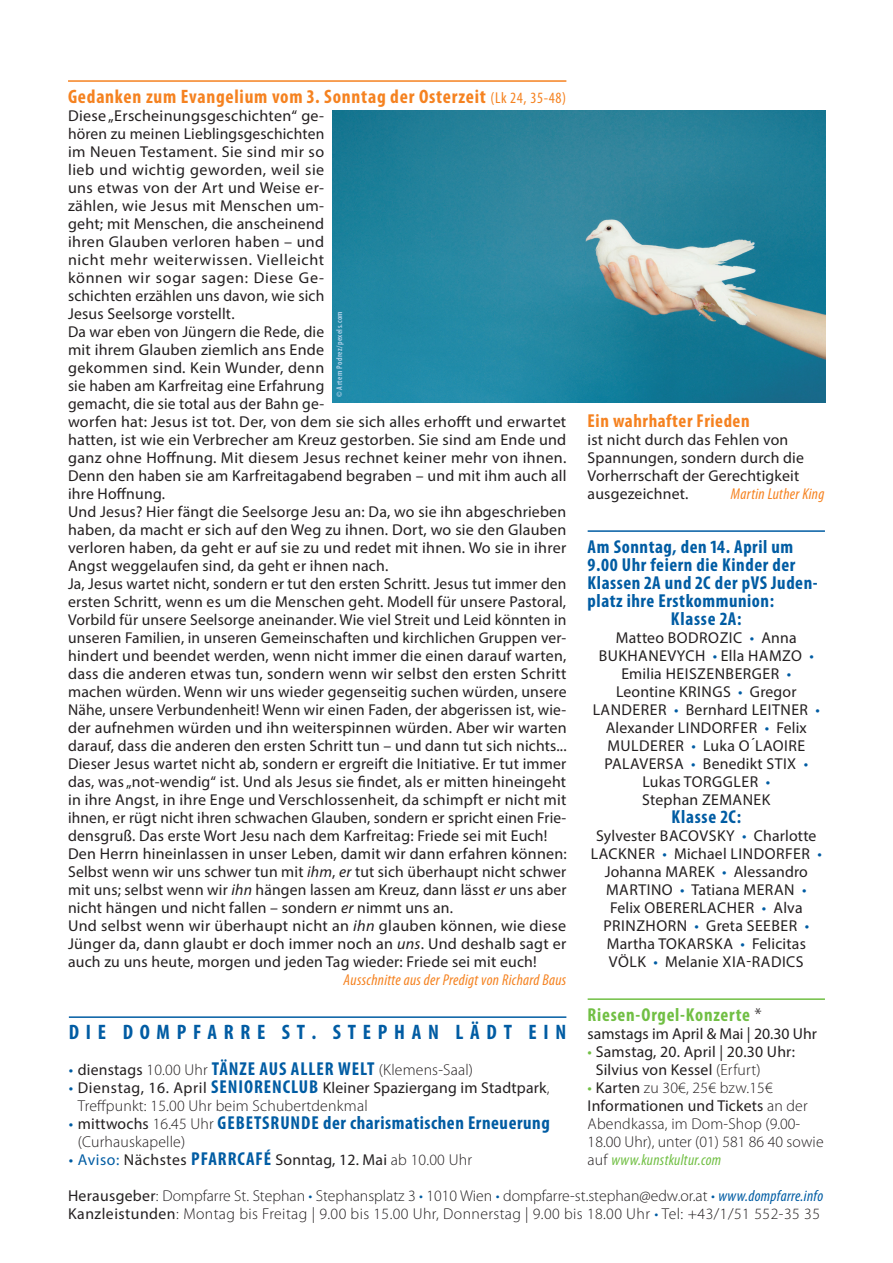
<style>
.page{position:relative;width:893px;height:1263px;background:#fff}
.page>*{position:absolute;margin:0;border:0;box-sizing:border-box;transform-origin:0 0}
.t1{font:700 condensed 21px "Myriad Pro";letter-spacing:.32em;color:#015ca3}
.t2{font:700 condensed 19.5px "Myriad Pro";letter-spacing:.04em;color:#f58220}
.t3{font:700 condensed 18.75px "Myriad Pro";letter-spacing:.03em;color:#015ca3}
.t4{font:700 condensed 18.75px "Myriad Pro";letter-spacing:.04em;color:#71bf44}
.t5{font:700 condensed 18.75px "Myriad Pro";letter-spacing:.03em;color:#f58220}
.t6{font:15.75px/18px "Myriad Pro";letter-spacing:.01em;color:#231f20}
.t7{font:300 15.75px/18px "Myriad Pro";letter-spacing:.01em;color:#231f20}
.t8{font:italic condensed 15.75px "Myriad Pro";letter-spacing:.02em;color:#f58220}
.t9{font:15.75px "Myriad Pro";letter-spacing:.035em;color:#231f20}
.t10{font:15.75px "Myriad Pro";color:#015ca3}
.t11{font:600 condensed 8.25px "Myriad Pro";letter-spacing:.05em;color:#bbd5ed}
.s1{font-weight:400;font-size:15.75px}
.s2{font-style:italic}
.s3{font-weight:400;color:#015ca3}
.s4{font-weight:400}
.s5{font-weight:700;font-stretch:condensed;font-size:18.75px;color:#015ca3}
.s6{color:#015ca3}
.s7{font-weight:300}
.s8{font-weight:400;font-stretch:normal;font-size:15.75px}
.s9{font-weight:400;font-stretch:normal;font-size:15.75px;color:#231f20}
.s10{font-weight:300;font-stretch:normal;font-size:15.75px;color:#231f20}
.s11{font-weight:300;font-stretch:normal;color:#231f20}
.s12{color:#71bf44}
.s13{font-weight:400;color:#71bf44}
.s14{font-weight:400;font-style:italic;font-stretch:condensed;color:#71bf44}
.s15{font-weight:400;font-style:italic;font-stretch:condensed;color:#015ca3}
</style>
<div class="page">
<hr style="left:69px;top:1016px;width:497px;height:2px;background:#015ca3">
<hr style="left:68px;top:80px;width:498px;height:2px;background:#f58220">
<hr style="left:588px;top:998px;width:237px;height:2px;background:#71bf44">
<hr style="left:588px;top:530px;width:237px;height:2px;background:#015ca3">
<img style="left:333px;top:111px;width:492px;height:292px">
<p class="t2" style="left:68px;top:84px;width:499px">Gedanken zum Evangelium vom 3. Sonntag der Osterzeit <span class="s1">(Lk 24, 35-48)</span></p>
<p class="t6" style="left:68px;top:107px;width:500px">Diese „Erscheinungsgeschichten“ ge-<br>hören zu meinen Lieblingsgeschichten<br>im Neuen Testament. Sie sind mir so<br>lieb und wichtig geworden, weil sie<br>uns etwas von der Art und Weise er-<br>zählen, wie Jesus mit Menschen um-<br>geht; mit Menschen, die anscheinend<br>ihren Glauben verloren haben – und<br>nicht mehr weiterwissen. Vielleicht<br>können wir sogar sagen: Diese Ge-<br>schichten erzählen uns davon, wie sich<br>Jesus Seelsorge vorstellt.<br>Da war eben von Jüngern die Rede, die<br>mit ihrem Glauben ziemlich ans Ende<br>gekommen sind. Kein Wunder, denn<br>sie haben am Karfreitag eine Erfahrung<br>gemacht, die sie total aus der Bahn ge-<br>worfen hat: Jesus ist tot. Der, von dem sie sich alles erhofft und erwartet hatten, ist wie ein Verbrecher am Kreuz gestorben. Sie sind am Ende und ganz ohne Hoffnung. Mit diesem Jesus rechnet keiner mehr von ihnen.<br>Denn den haben sie am Karfreitagabend begraben – und mit ihm auch all ihre Hoffnung.<br>Und Jesus? Hier fängt die Seelsorge Jesu an: Da, wo sie ihn abgeschrieben haben, da macht er sich auf den Weg zu ihnen. Dort, wo sie den Glauben verloren haben, da geht er auf sie zu und redet mit ihnen. Wo sie in ihrer Angst weggelaufen sind, da geht er ihnen nach.<br>Ja, Jesus wartet nicht, sondern er tut den ersten Schritt. Jesus tut immer den ersten Schritt, wenn es um die Menschen geht. Modell für unsere Pastoral, Vorbild für unsere Seelsorge aneinander. Wie viel Streit und Leid könnten in unseren Familien, in unseren Gemeinschaften und kirchlichen Gruppen ver&shy;hindert und beendet werden, wenn nicht immer die einen darauf warten, dass die anderen etwas tun, sondern wenn wir selbst den ersten Schritt machen würden. Wenn wir uns wieder gegenseitig suchen würden, unsere Nähe, unsere Verbundenheit! Wenn wir einen Faden, der abgerissen ist, wie&shy;der aufnehmen würden und ihn weiterspinnen würden. Aber wir warten darauf, dass die anderen den ersten Schritt tun – und dann tut sich nichts...<br>Dieser Jesus wartet nicht ab, sondern er ergreift die Initiative. Er tut immer das, was „not-wendig“ ist. Und als Jesus sie findet, als er mitten hineingeht in ihre Angst, in ihre Enge und Verschlossenheit, da schimpft er nicht mit ihnen, er rügt nicht ihren schwachen Glauben, sondern er spricht einen Frie&shy;densgruß. Das erste Wort Jesu nach dem Karfreitag: Friede sei mit Euch!<br>Den Herrn hineinlassen in unser Leben, damit wir dann erfahren können:<br>Selbst wenn wir uns schwer tun mit <span class="s2">ihm</span>, <span class="s2">er</span> tut sich überhaupt nicht schwer mit uns; selbst wenn wir <span class="s2">ihn</span> hängen lassen am Kreuz, dann lässt <span class="s2">er</span> uns aber nicht hängen und nicht fallen – sondern <span class="s2">er</span> nimmt uns an.<br>Und selbst wenn wir überhaupt nicht an <span class="s2">ihn</span> glauben können, wie diese Jünger da, dann glaubt er doch immer noch an <span class="s2">uns</span>. Und deshalb sagt er auch zu uns heute, morgen und jeden Tag wieder: Friede sei mit euch!</p>
<p class="t8" style="left:344px;top:970px;width:224px">Ausschnitte aus der Predigt von Richard Baus</p>
<p class="t11" style="left:334px;top:397px;width:87px;rotate:-90deg">© Artem Podrez/pexels.com</p>
<h1 class="t1" style="left:69px;top:1019px;width:140px">Die Dom pfarr</h1>
<h1 class="t1" style="left:257px;top:1019px;width:311px">e ST. STEP HAN LÄDT EI N</h1>
<p class="t7" style="left:69px;top:1061px;width:406px"><span class="s3">•</span> <span class="s4">dienstags</span> 10.00 Uhr <span class="s5">Tänze aus aller Welt</span> (Klemens-Saal)</p>
<p class="t6" style="left:78px;top:1079px;width:473px;text-indent:-9px"><span class="s6">•</span> Dienstag, 16. April <span class="s5">Seniorenclub</span> Kleiner Spaziergang im Stadtpark<span class="s7">,<br>Treffpunkt: 15.00 Uhr beim Schubertdenkmal</span></p>
<p class="t3" style="left:69px;top:1111px;width:482px"><span class="s8">•</span> <span class="s9">mittwochs</span> <span class="s10">16.45 Uhr</span> GEBETSRUNDE der charismatischen Erneuerung</p>
<p class="t7" style="left:78px;top:1133px;width:109px">(Curhauskapelle)</p>
<p class="t9" style="left:69px;top:1150px;width:133px"><span class="s6">• Aviso:</span> Nächstes <span class="s5">Pfarr</span></p>
<p class="t6" style="left:237px;top:1151px;width:236px"><span class="s5">caf é</span> Sonntag, 12. Mai <span class="s7">ab 10.00 Uhr</span></p>
<p class="t5" style="left:588px;top:409px;width:163px">Ein wahrhafter Frieden</p>
<p class="t6" style="left:588px;top:431px;width:218px">ist nicht durch das Fehlen von<br>Spannungen, sondern durch die<br>Vorherrschaft der Gerechtigkeit ausgezeichnet.</p>
<p class="t8" style="left:731px;top:484px;width:95px">Martin Luther King</p>
<p class="t3" style="left:588px;top:535px;width:207px">Am Sonntag, den 14. April um</p>
<p class="t3" style="left:588px;top:553px;width:209px">9.00 Uhr feiern die Kinder der</p>
<p class="t3" style="left:588px;top:571px;width:232px">Klassen 2A und 2C der pVS Juden-</p>
<p class="t3" style="left:588px;top:589px;width:188px">platz ihre Erstkommunion:</p>
<p class="t3" style="left:671px;top:607px;width:72px">Klasse 2A:</p>
<p class="t6" style="left:616px;top:629px;width:182px">Matteo BodROZIC <span class="s6">•</span> Anna</p>
<p class="t6" style="left:599px;top:647px;width:11px">bukhanev</p>
<p class="t6" style="left:677px;top:647px;width:94px">ych <span class="s6">•</span> Ella Hamz</p>
<p class="t6" style="left:791px;top:647px;width:24px">o <span class="s6">•</span></p>
<p class="t6" style="left:621px;top:665px;width:65px">Emilia Heiszenberger</p>
<p class="t10" style="left:787px;top:664px;width:6px">•</p>
<p class="t6" style="left:616px;top:683px;width:82px">Leontine Krings</p>
<p class="t6" style="left:738px;top:683px;width:60px"><span class="s6">•</span> Gregor</p>
<p class="t6" style="left:593px;top:701px;width:19px">Landerer</p>
<p class="t6" style="left:674px;top:701px;width:95px"><span class="s6">•</span> Bernhard Leitner</p>
<p class="t10" style="left:815px;top:700px;width:6px">•</p>
<p class="t6" style="left:606px;top:719px;width:127px">Alexander Lindorfer</p>
<p class="t6" style="left:765px;top:719px;width:44px"><span class="s6">•</span> Felix</p>
<p class="t6" style="left:607px;top:737px;width:24px">Mulderer</p>
<p class="t6" style="left:692px;top:737px;width:101px"><span class="s6">•</span> Luka o´laoire</p>
<p class="t6" style="left:604px;top:755px;width:10px">palaversa</p>
<p class="t6" style="left:642px;top:755px;width:167px;text-indent:49px"><span class="s6">•</span> Benedikt Stix <span class="s6">•<br></span>Lukas Torggler</p>
<p class="t10" style="left:766px;top:772px;width:6px">•</p>
<p class="t6" style="left:642px;top:791px;width:80px">Stephan Zemanek</p>
<p class="t3" style="left:672px;top:805px;width:71px">Klasse 2C:</p>
<p class="t6" style="left:591px;top:827px;width:227px;text-indent:5px">Sylvester Bacovsky <span class="s6">•</span> Charlotte<br>Lackner</p>
<p class="t6" style="left:662px;top:845px;width:123px"><span class="s6">•</span> Michael Lindorfer</p>
<p class="t10" style="left:817px;top:844px;width:6px">•</p>
<p class="t6" style="left:605px;top:863px;width:84px">Johanna Marek</p>
<p class="t6" style="left:722px;top:863px;width:87px"><span class="s6">•</span> Alessandro</p>
<p class="t6" style="left:606px;top:881px;width:23px">Martin</p>
<p class="t6" style="left:662px;top:881px;width:105px">o <span class="s6">•</span> Tatiana Meran</p>
<p class="t10" style="left:802px;top:880px;width:6px">•</p>
<p class="t6" style="left:610px;top:899px;width:45px">Felix Obererlacher</p>
<p class="t6" style="left:603px;top:899px;width:201px;text-indent:158px"><span class="s6">•</span> Alva<br>PrinZhorn <span class="s6">•</span> Greta Seeber</p>
<p class="t10" style="left:805px;top:916px;width:6px">•</p>
<p class="t6" style="left:607px;top:935px;width:81px">Martha Tokarska</p>
<p class="t6" style="left:609px;top:935px;width:198px;text-indent:131px"><span class="s6">•</span> Felicitas<br>Völk <span class="s6">•</span> Melanie Xia-Radics</p>
<p class="t4" style="left:588px;top:1003px;width:176px">Riesen-Orgel-Konzerte <span class="s11">*</span></p>
<p class="t6" style="left:588px;top:1025px;width:231px">samstags im April &amp; Mai | 20.30 Uhr</p>
<p class="t6" style="left:596px;top:1043px;width:201px;text-indent:-8px"><span class="s12">•</span> Samstag, 20. April | 20.30 Uhr:<br>Silvius von Kessel <span class="s7">(Erfurt)</span></p>
<p class="t7" style="left:588px;top:1079px;width:237px"><span class="s13">•</span> <span class="s4">Karten</span> zu 30€, 25€ bzw.15€<br><span class="s4">Informationen und Tickets</span> an der<br>Abendkassa, im Dom-Shop (9.00-<br>18.00 Uhr), unter (01) 581 86 40 sowie auf <span class="s14">www.kunstkultur.com</span></p>
<p class="t7" style="left:68px;top:1187px;width:757px"><span class="s4">Herausgeber</span>: Dompfarre St. Stephan <span class="s6">•</span> Stephansplatz 3 <span class="s6">•</span> 1010 Wien <span class="s6">•</span> dompfarre-st.stephan@edw.or.at <span class="s6">•</span> <span class="s15">www.dompfarre.info<br></span><span class="s4">Kanzleistunden</span>: Montag bis Freitag | 9.00 bis 15.00 Uhr, Donnerstag | 9.00 bis 18.00 Uhr <span class="s6">•</span> Tel: +43/1/51 552-35 35</p>
</div>
